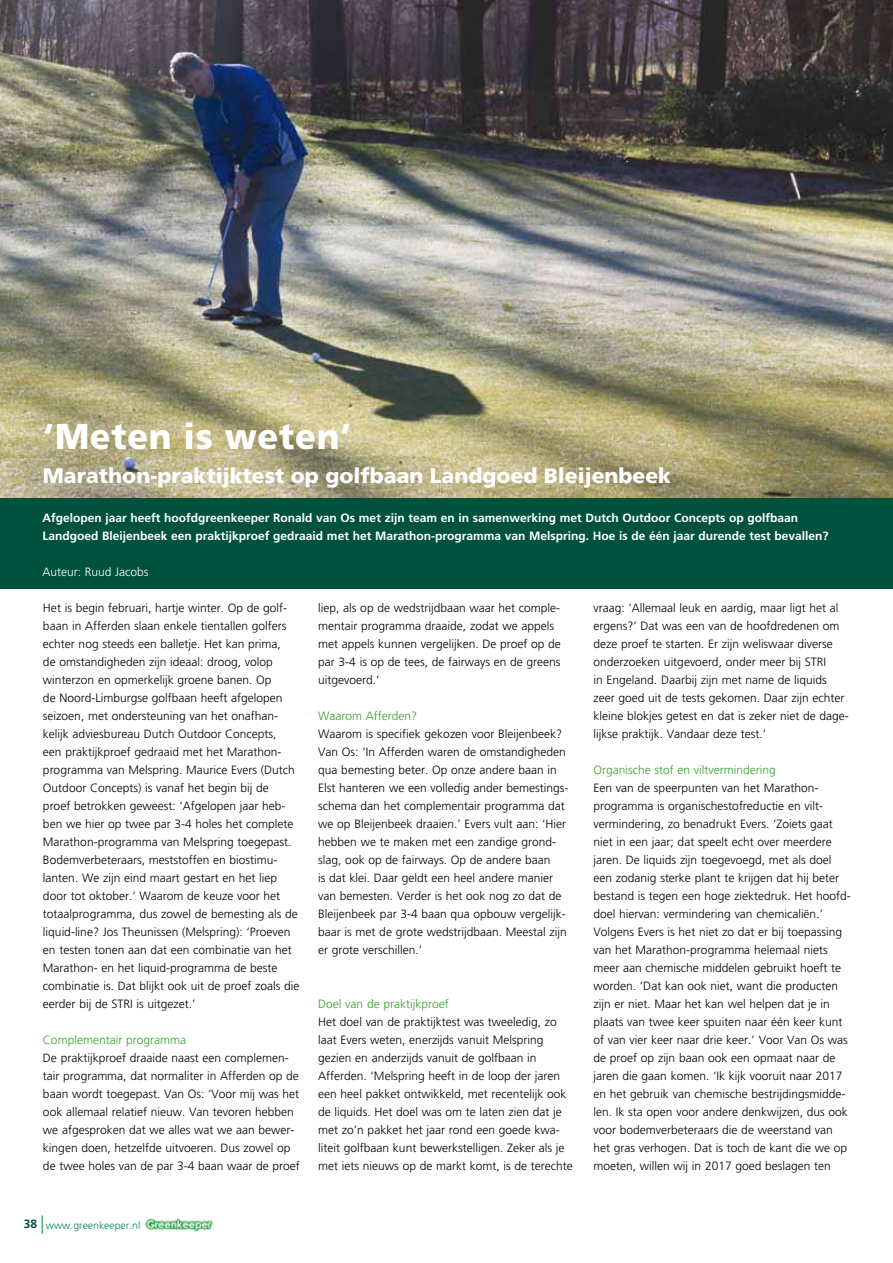
<style>
.page{position:relative;width:893px;height:1263px;background:#fff}
.page>*{position:absolute;margin:0;border:0;box-sizing:border-box;transform-origin:0 0}
.t1{font:900 36px "Frutiger";letter-spacing:.02em;color:#fff;scale:.95 1}
.t2{font:900 21px "Frutiger";color:#fff}
.t3{font:300 12px/18px "Frutiger";color:#000}
.t4{font:700 12px/18px "Frutiger";color:#fff}
.t5{font:300 12px "Frutiger";color:#35a32c}
.t6{font:300 12px "Frutiger";color:#fff}
.t7{font:300 10.5px "Frutiger";color:#008b45}
.s1{font-weight:700;font-size:12px;color:#00523c}
</style>
<div class="page">
<img style="left:145px;top:1218px;width:68px;height:14px">
<svg style="left:42px;top:1215px;width:1px;height:19px"></svg>
<img style="left:0;top:0;width:893px;height:498px">
<div style="left:0;top:498px;width:893px;height:90px;background:#00523c"></div>
<h1 class="t1" style="left:43px;top:415px;width:326px">‘Meten is weten’</h1>
<h2 class="t2" style="left:43px;top:462px;width:630px">Marathon-praktijktest op golfbaan Landgoed Bleijenbeek</h2>
<p class="t4" style="left:43px;top:509px;width:787px">Afgelopen jaar heeft hoofdgreenkeeper Ronald van Os met zijn team en in samenwerking met Dutch Outdoor Concepts op golfbaan<br>Landgoed Bleijenbeek een praktijkproef gedraaid met het Marathon-programma van Melspring. Hoe is de één jaar durende test bevallen?</p>
<p class="t6" style="left:43px;top:565px;width:108px">Auteur: Ruud Jacobs</p>
<p class="t3" style="left:43px;top:599px;width:258px">Het is begin februari, hartje winter. Op de golf&shy;baan in Afferden slaan enkele tientallen golfers echter nog steeds een balletje. Het kan prima,<br>de omstandigheden zijn ideaal: droog, volop winterzon en opmerkelijk groene banen. Op<br>de Noord-Limburgse golfbaan heeft afgelopen seizoen, met ondersteuning van het onafhan&shy;kelijk adviesbureau Dutch Outdoor Concepts,<br>een praktijkproef gedraaid met het Marathon&shy;programma van Melspring. Maurice Evers (Dutch Outdoor Concepts) is vanaf het begin bij de<br>proef betrokken geweest: ‘Afgelopen jaar heb&shy;ben we hier op twee par 3-4 holes het complete Marathon-programma van Melspring toegepast.<br>Bodemverbeteraars, meststoffen en biostimu&shy;lanten. We zijn eind maart gestart en het liep door tot oktober.’ Waarom de keuze voor het totaalprogramma, dus zowel de bemesting als de liquid-line? Jos Theunissen (Melspring): ‘Proeven en testen tonen aan dat een combinatie van het Marathon- en het liquid-programma de beste combinatie is. Dat blijkt ook uit de proef zoals die eerder bij de STRI is uitgezet.’</p>
<p class="t5" style="left:43px;top:1033px;width:145px">Complementair programma</p>
<p class="t3" style="left:43px;top:1049px;width:258px">De praktijkproef draaide naast een complemen&shy;tair programma, dat normaliter in Afferden op de baan wordt toegepast. Van Os: ‘Voor mij was het ook allemaal relatief nieuw. Van tevoren hebben we afgesproken dat we alles wat we aan bewer&shy;kingen doen, hetzelfde uitvoeren. Dus zowel op de twee holes van de par 3-4 baan waar de proef</p>
<p class="t7" style="left:24px;top:1219px;width:118px"><span class="s1">38</span> www.greenkeeper.nl</p>
<p class="t3" style="left:318px;top:599px;width:244px">liep, als op de wedstrijdbaan waar het comple&shy;mentair programma draaide, zodat we appels met appels kunnen vergelijken. De proef op de par 3-4 is op de tees, de fairways en de greens uitgevoerd.’</p>
<p class="t5" style="left:318px;top:709px;width:100px">Waarom Afferden?</p>
<p class="t3" style="left:318px;top:725px;width:252px">Waarom is specifiek gekozen voor Bleijenbeek?<br>Van Os: ‘In Afferden waren de omstandigheden qua bemesting beter. Op onze andere baan in Elst hanteren we een volledig ander bemestings&shy;schema dan het complementair programma dat we op Bleijenbeek draaien.’ Evers vult aan: ‘Hier hebben we te maken met een zandige grond&shy;slag, ook op de fairways. Op de andere baan<br>is dat klei. Daar geldt een heel andere manier van bemesten. Verder is het ook nog zo dat de Bleijenbeek par 3-4 baan qua opbouw vergelijk&shy;baar is met de grote wedstrijdbaan. Meestal zijn er grote verschillen.’</p>
<p class="t5" style="left:318px;top:997px;width:132px">Doel van de praktijkproef</p>
<p class="t3" style="left:318px;top:1013px;width:256px">Het doel van de praktijktest was tweeledig, zo laat Evers weten, enerzijds vanuit Melspring gezien en anderzijds vanuit de golfbaan in Afferden. ‘Melspring heeft in de loop der jaren een heel pakket ontwikkeld, met recentelijk ook de liquids. Het doel was om te laten zien dat je met zo’n pakket het jaar rond een goede kwa&shy;liteit golfbaan kunt bewerkstelligen. Zeker als je met iets nieuws op de markt komt, is de terechte</p>
<p class="t3" style="left:594px;top:599px;width:257px">vraag: ‘Allemaal leuk en aardig, maar ligt het al ergens?’ Dat was een van de hoofdredenen om deze proef te starten. Er zijn weliswaar diverse onderzoeken uitgevoerd, onder meer bij STRI<br>in Engeland. Daarbij zijn met name de liquids zeer goed uit de tests gekomen. Daar zijn echter kleine blokjes getest en dat is zeker niet de dage&shy;lijkse praktijk. Vandaar deze test.’</p>
<p class="t5" style="left:594px;top:763px;width:184px">Organische stof en viltvermindering</p>
<p class="t3" style="left:594px;top:779px;width:259px">Een van de speerpunten van het Marathon&shy;programma is organischestofreductie en vilt&shy;vermindering, zo benadrukt Evers. ‘Zoiets gaat niet in een jaar; dat speelt echt over meerdere jaren. De liquids zijn toegevoegd, met als doel een zodanig sterke plant te krijgen dat hij beter bestand is tegen een hoge ziektedruk. Het hoofd&shy;doel hiervan: vermindering van chemicaliën.’ Volgens Evers is het niet zo dat er bij toepassing van het Marathon-programma helemaal niets meer aan chemische middelen gebruikt hoeft te worden. ‘Dat kan ook niet, want die producten zijn er niet. Maar het kan wel helpen dat je in plaats van twee keer spuiten naar één keer kunt of van vier keer naar drie keer.’ Voor Van Os was de proef op zijn baan ook een opmaat naar de jaren die gaan komen. ‘Ik kijk vooruit naar 2017 en het gebruik van chemische bestrijdingsmidde&shy;len. Ik sta open voor andere denkwijzen, dus ook voor bodemverbeteraars die de weerstand van het gras verhogen. Dat is toch de kant die we op moeten, willen wij in 2017 goed beslagen ten</p>
</div>
